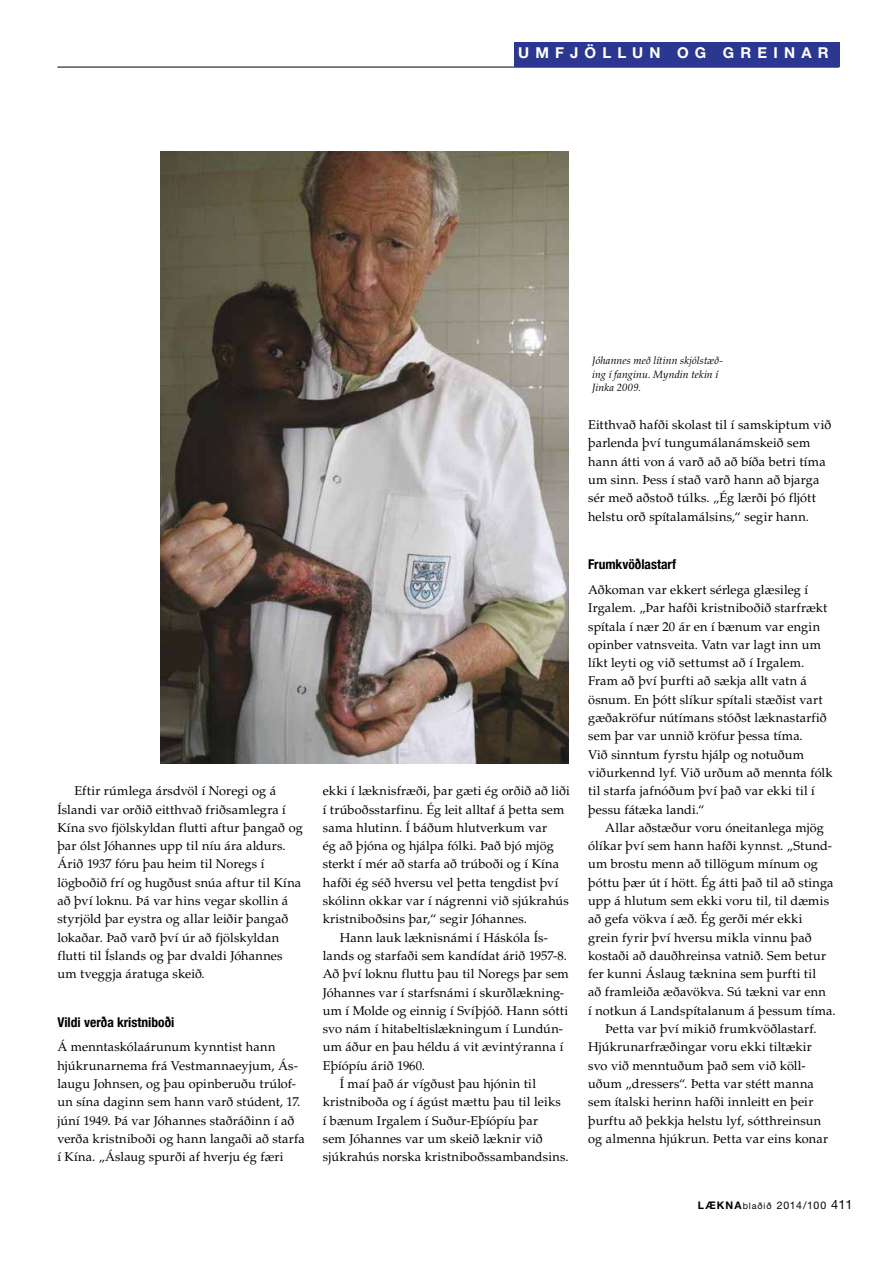
<style>
.page{position:relative;width:893px;height:1263px;background:#fff}
.page>*{position:absolute;margin:0;border:0;box-sizing:border-box;transform-origin:0 0}
.t1{font:700 15px "Helvetica Neue";letter-spacing:.41em;color:#fff}
.t2{font:700 condensed 13.5px "Helvetica Neue";color:#000}
.t3{font:12.75px/18.3px "Palatino";letter-spacing:.01em;color:#000}
.t4{font:italic 10.5px/13.5px "Palatino";letter-spacing:.01em;color:#000}
.t5{font:10.5px "Helvetica Neue";letter-spacing:.065em;color:#000}
.s1{font-weight:700}
.s2{font-size:9px}
.s3{font-size:12.75px}
</style>
<div class="page">
<hr style="left:57px;top:67px;width:782px;height:1px;background:#000">
<div style="left:514px;top:42px;width:325px;height:25px;background:#2c3791"></div>
<img style="left:161px;top:151px;width:408px;height:612px">
<p class="t1" style="left:518px;top:43px;width:312px">UMFJÖLLUN OG GREINAR</p>
<p class="t3" style="left:57px;top:782px;width:247px;text-indent:17px">Eftir rúmlega ársdvöl í Noregi og á Íslandi var orðið eitthvað friðsamlegra í Kína svo fjölskyldan flutti aftur þangað og þar ólst Jóhannes upp til níu ára aldurs.<br>Árið 1937 fóru þau heim til Noregs í lögboðið frí og hugðust snúa aftur til Kína að því loknu. Þá var hins vegar skollin á styrjöld þar eystra og allar leiðir þangað lokaðar. Það varð því úr að fjölskyldan flutti til Íslands og þar dvaldi Jóhannes um tveggja áratuga skeið.</p>
<p class="t2" style="left:57px;top:1014px;width:119px">Vildi verða kristniboði</p>
<p class="t3" style="left:57px;top:1038px;width:249px">Á menntaskólaárunum kynntist hann hjúkrunarnema frá Vestmannaeyjum, Ás&shy;laugu Johnsen, og þau opinberuðu trúlof&shy;un sína daginn sem hann varð stúdent, 17. júní 1949. Þá var Jóhannes staðráðinn í að verða kristniboði og hann langaði að starfa í Kína. „Áslaug spurði af hverju ég færi</p>
<p class="t3" style="left:323px;top:782px;width:249px">ekki í læknisfræði, þar gæti ég orðið að liði</p>
<p class="t3" style="left:323px;top:800px;width:243px">í trúboðsstarfinu. Ég leit alltaf á þetta sem</p>
<p class="t3" style="left:323px;top:818px;width:226px">sama hlutinn. Í báðum hlutverkum var</p>
<p class="t3" style="left:323px;top:837px;width:232px">ég að þjóna og hjálpa fólki. Það bjó mjög</p>
<p class="t3" style="left:323px;top:855px;width:238px">sterkt í mér að starfa að trúboði og í Kína</p>
<p class="t3" style="left:323px;top:873px;width:237px">hafði ég séð hversu vel þetta tengdist því</p>
<p class="t3" style="left:323px;top:892px;width:248px">skólinn okkar var í nágrenni við sjúkrahús</p>
<p class="t3" style="left:323px;top:910px;width:206px">kristniboðsins þar,“ segir Jóhannes.</p>
<p class="t3" style="left:340px;top:928px;width:210px">Hann lauk læknisnámi í Háskóla Ís-</p>
<p class="t3" style="left:323px;top:947px;width:246px">lands og starfaði sem kandídat árið 1957-8.</p>
<p class="t3" style="left:323px;top:965px;width:248px">Að því loknu fluttu þau til Noregs þar sem</p>
<p class="t3" style="left:323px;top:983px;width:243px">Jóhannes var í starfsnámi í skurðlækning-</p>
<p class="t3" style="left:323px;top:1001px;width:247px">um í Molde og einnig í Svíþjóð. Hann sótti</p>
<p class="t3" style="left:323px;top:1020px;width:242px">svo nám í hitabeltislækningum í Lundún-</p>
<p class="t3" style="left:323px;top:1038px;width:242px">um áður en þau héldu á vit ævintýranna í</p>
<p class="t3" style="left:323px;top:1056px;width:104px">Eþíópíu árið 1960.</p>
<p class="t3" style="left:340px;top:1075px;width:198px">Í maí það ár vígðust þau hjónin til</p>
<p class="t3" style="left:323px;top:1093px;width:240px">kristniboða og í ágúst mættu þau til leiks</p>
<p class="t3" style="left:323px;top:1111px;width:217px">í bænum Irgalem í Suður-Eþíópíu þar</p>
<p class="t3" style="left:323px;top:1129px;width:221px">sem Jóhannes var um skeið læknir við</p>
<p class="t3" style="left:323px;top:1148px;width:247px">sjúkrahús norska kristniboðssambandsins.</p>
<p class="t4" style="left:592px;top:354px;width:132px">Jóhannes með lítinn skjólstæð&shy;ing í fanginu. Myndin tekin í<br>Jinka 2009.</p>
<p class="t3" style="left:588px;top:416px;width:245px">Eitthvað hafði skolast til í samskiptum við þarlenda því tungumálanámskeið sem hann átti von á varð að að bíða betri tíma um sinn. Þess í stað varð hann að bjarga sér með aðstoð túlks. „Ég lærði þó fljótt helstu orð spítalamálsins,“ segir hann.</p>
<p class="t2" style="left:588px;top:556px;width:89px">Frumkvöðlastarf</p>
<p class="t3" style="left:588px;top:581px;width:246px">Aðkoman var ekkert sérlega glæsileg í Irgalem. „Þar hafði kristniboðið starfrækt spítala í nær 20 ár en í bænum var engin opinber vatnsveita. Vatn var lagt inn um líkt leyti og við settumst að í Irgalem.<br>Fram að því þurfti að sækja allt vatn á ösnum. En þótt slíkur spítali stæðist vart gæðakröfur nútímans stóðst læknastarfið sem þar var unnið kröfur þessa tíma.<br>Við sinntum fyrstu hjálp og notuðum viðurkennd lyf. Við urðum að mennta fólk til starfa jafnóðum því það var ekki til í þessu fátæka landi.“</p>
<p class="t3" style="left:605px;top:818px;width:220px">Allar aðstæður voru óneitanlega mjög</p>
<p class="t3" style="left:588px;top:837px;width:245px">ólíkar því sem hann hafði kynnst. „Stund-</p>
<p class="t3" style="left:588px;top:855px;width:231px">um brostu menn að tillögum mínum og</p>
<p class="t3" style="left:588px;top:873px;width:247px">þóttu þær út í hött. Ég átti það til að stinga</p>
<p class="t3" style="left:588px;top:892px;width:243px">upp á hlutum sem ekki voru til, til dæmis</p>
<p class="t3" style="left:588px;top:910px;width:216px">að gefa vökva í æð. Ég gerði mér ekki</p>
<p class="t3" style="left:588px;top:928px;width:225px">grein fyrir því hversu mikla vinnu það</p>
<p class="t3" style="left:588px;top:947px;width:240px">kostaði að dauðhreinsa vatnið. Sem betur</p>
<p class="t3" style="left:588px;top:965px;width:230px">fer kunni Áslaug tæknina sem þurfti til</p>
<p class="t3" style="left:588px;top:983px;width:239px">að framleiða æðavökva. Sú tækni var enn</p>
<p class="t3" style="left:588px;top:1001px;width:249px">í notkun á Landspítalanum á þessum tíma.</p>
<p class="t3" style="left:605px;top:1020px;width:213px">Þetta var því mikið frumkvöðlastarf.</p>
<p class="t3" style="left:588px;top:1038px;width:225px">Hjúkrunarfræðingar voru ekki tiltækir</p>
<p class="t3" style="left:588px;top:1056px;width:219px">svo við menntuðum það sem við köll-</p>
<p class="t3" style="left:588px;top:1075px;width:227px">uðum „dressers“. Þetta var stétt manna</p>
<p class="t3" style="left:588px;top:1093px;width:227px">sem ítalski herinn hafði innleitt en þeir</p>
<p class="t3" style="left:588px;top:1111px;width:235px">þurftu að þekkja helstu lyf, sótthreinsun</p>
<p class="t3" style="left:588px;top:1129px;width:242px">og almenna hjúkrun. Þetta var eins konar</p>
<p class="t5" style="left:698px;top:1199px;width:156px"><span class="s1">LÆKNA</span><span class="s2">blaðið</span> 2014/100 <span class="s3">411</span></p>
</div>
